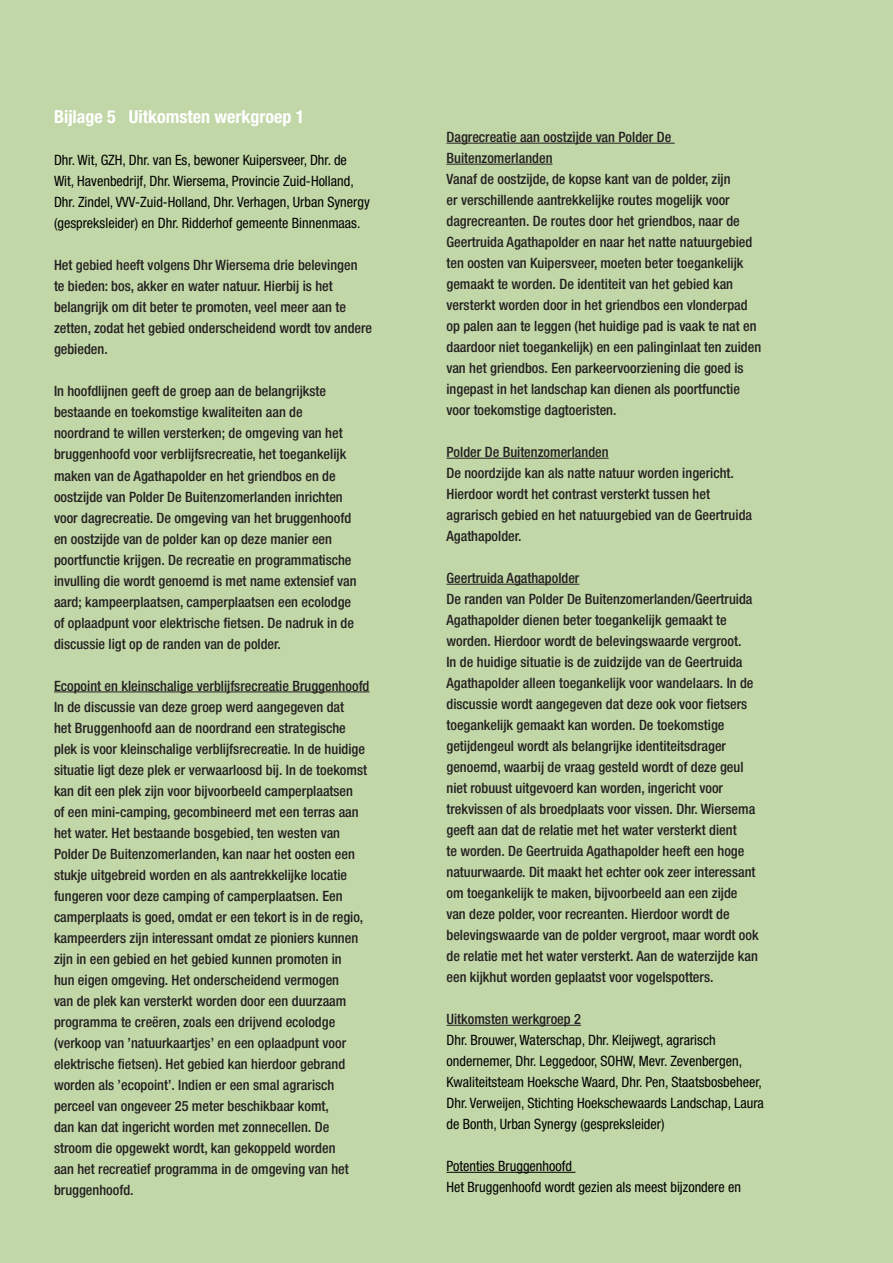
<style>
.page{position:relative;width:893px;height:1263px;background:#c2d7a7}
.page>*{position:absolute;margin:0;border:0;box-sizing:border-box;transform-origin:0 0}
.t1{font:700 condensed 18px "Helvetica Neue LT Std";color:#fff}
.t2{font:500 condensed 14.25px/21px "Helvetica Neue LT Std";color:#231f20}
.t3{font:condensed 14.25px/21px "Helvetica Neue LT Std";color:#000}
</style>
<div class="page">
<hr style="left:446px;top:143px;width:229px;height:1px;background:#231f20">
<hr style="left:446px;top:164px;width:106px;height:1px;background:#231f20">
<hr style="left:446px;top:458px;width:163px;height:1px;background:#231f20">
<hr style="left:446px;top:584px;width:133px;height:1px;background:#231f20">
<hr style="left:446px;top:1025px;width:135px;height:1px;background:#231f20">
<hr style="left:446px;top:1172px;width:129px;height:1px;background:#000">
<hr style="left:54px;top:691px;width:315px;height:1px;background:#231f20">
<p class="t1" style="left:54px;top:106px;width:252px">Bijlage 5 Uitkomsten werkgroep 1</p>
<p class="t3" style="left:54px;top:150px;width:317px">Dhr. Wit, GZH, Dhr. van Es, bewoner Kuipersveer, Dhr. de Wit, Havenbedrijf, Dhr. Wiersema, Provincie Zuid-Holland, Dhr. Zindel, VVV-Zuid-Holland, Dhr. Verhagen, Urban Synergy (gespreksleider) en Dhr. Ridderhof gemeente Binnenmaas.</p>
<p class="t2" style="left:54px;top:255px;width:320px">Het gebied heeft volgens Dhr Wiersema drie belevingen<br>te bieden: bos, akker en water natuur. Hierbij is het belangrijk om dit beter te promoten, veel meer aan te zetten, zodat het gebied onderscheidend wordt tov andere gebieden.</p>
<p class="t2" style="left:54px;top:381px;width:304px">In hoofdlijnen geeft de groep aan de belangrijkste bestaande en toekomstige kwaliteiten aan de noordrand te willen versterken; de omgeving van het bruggenhoofd voor verblijfsrecreatie, het toegankelijk maken van de Agathapolder en het griendbos en de oostzijde van Polder De Buitenzomerlanden inrichten voor dagrecreatie. De omgeving van het bruggenhoofd en oostzijde van de polder kan op deze manier een poortfunctie krijgen. De recreatie en programmatische invulling die wordt genoemd is met name extensief van aard; kampeerplaatsen, camperplaatsen een ecolodge of oplaadpunt voor elektrische fietsen. De nadruk in de discussie ligt op de randen van de polder.</p>
<p class="t2" style="left:54px;top:675px;width:317px">Ecopoint en kleinschalige verblijfsrecreatie Bruggenhoofd</p>
<p class="t2" style="left:54px;top:696px;width:315px">In de discussie van deze groep werd aangegeven dat<br>het Bruggenhoofd aan de noordrand een strategische plek is voor kleinschalige verblijfsrecreatie. In de huidige situatie ligt deze plek er verwaarloosd bij. In de toekomst kan dit een plek zijn voor bijvoorbeeld camperplaatsen of een mini-camping, gecombineerd met een terras aan het water. Het bestaande bosgebied, ten westen van Polder De Buitenzomerlanden, kan naar het oosten een stukje uitgebreid worden en als aantrekkelijke locatie fungeren voor deze camping of camperplaatsen. Een camperplaats is goed, omdat er een tekort is in de regio, kampeerders zijn interessant omdat ze pioniers kunnen zijn in een gebied en het gebied kunnen promoten in<br>hun eigen omgeving. Het onderscheidend vermogen<br>van de plek kan versterkt worden door een duurzaam programma te creëren, zoals een drijvend ecolodge (verkoop van ’natuurkaartjes’ en een oplaadpunt voor elektrische fietsen). Het gebied kan hierdoor gebrand worden als ’ecopoint’. Indien er een smal agrarisch perceel van ongeveer 25 meter beschikbaar komt,<br>dan kan dat ingericht worden met zonnecellen. De stroom die opgewekt wordt, kan gekoppeld worden<br>aan het recreatief programma in de omgeving van het bruggenhoofd.</p>
<p class="t2" style="left:446px;top:126px;width:226px">Dagrecreatie aan oostzijde van Polder De<br>Buitenzomerlanden</p>
<p class="t2" style="left:446px;top:168px;width:316px">Vanaf de oostzijde, de kopse kant van de polder, zijn<br>er verschillende aantrekkelijke routes mogelijk voor dagrecreanten. De routes door het griendbos, naar de Geertruida Agathapolder en naar het natte natuurgebied ten oosten van Kuipersveer, moeten beter toegankelijk gemaakt te worden. De identiteit van het gebied kan versterkt worden door in het griendbos een vlonderpad op palen aan te leggen (het huidige pad is vaak te nat en daardoor niet toegankelijk) en een palinginlaat ten zuiden van het griendbos. Een parkeervoorziening die goed is ingepast in het landschap kan dienen als poortfunctie voor toekomstige dagtoeristen.</p>
<p class="t2" style="left:446px;top:441px;width:164px">Polder De Buitenzomerlanden</p>
<p class="t2" style="left:446px;top:462px;width:307px">De noordzijde kan als natte natuur worden ingericht.<br>Hierdoor wordt het contrast versterkt tussen het agrarisch gebied en het natuurgebied van de Geertruida Agathapolder.</p>
<p class="t2" style="left:446px;top:567px;width:134px">Geertruida Agathapolder</p>
<p class="t2" style="left:446px;top:588px;width:314px">De randen van Polder De Buitenzomerlanden/Geertruida Agathapolder dienen beter toegankelijk gemaakt te worden. Hierdoor wordt de belevingswaarde vergroot.<br>In de huidige situatie is de zuidzijde van de Geertruida Agathapolder alleen toegankelijk voor wandelaars. In de discussie wordt aangegeven dat deze ook voor fietsers toegankelijk gemaakt kan worden. De toekomstige getijdengeul wordt als belangrijke identiteitsdrager genoemd, waarbij de vraag gesteld wordt of deze geul niet robuust uitgevoerd kan worden, ingericht voor trekvissen of als broedplaats voor vissen. Dhr. Wiersema geeft aan dat de relatie met het water versterkt dient<br>te worden. De Geertruida Agathapolder heeft een hoge natuurwaarde. Dit maakt het echter ook zeer interessant om toegankelijk te maken, bijvoorbeeld aan een zijde van deze polder, voor recreanten. Hierdoor wordt de belevingswaarde van de polder vergroot, maar wordt ook de relatie met het water versterkt. Aan de waterzijde kan een kijkhut worden geplaatst voor vogelspotters.</p>
<p class="t2" style="left:446px;top:1008px;width:136px">Uitkomsten werkgroep 2</p>
<p class="t3" style="left:446px;top:1029px;width:319px">Dhr. Brouwer, Waterschap, Dhr. Kleijwegt, agrarisch ondernemer, Dhr. Leggedoor, SOHW, Mevr. Zevenbergen, Kwaliteitsteam Hoeksche Waard, Dhr. Pen, Staatsbosbeheer, Dhr. Verweijen, Stichting Hoekschewaards Landschap, Laura de Bonth, Urban Synergy (gespreksleider)</p>
<p class="t3" style="left:446px;top:1155px;width:127px">Potenties Bruggenhoofd</p>
<p class="t3" style="left:446px;top:1176px;width:296px">Het Bruggenhoofd wordt gezien als meest bijzondere en</p>
</div>
